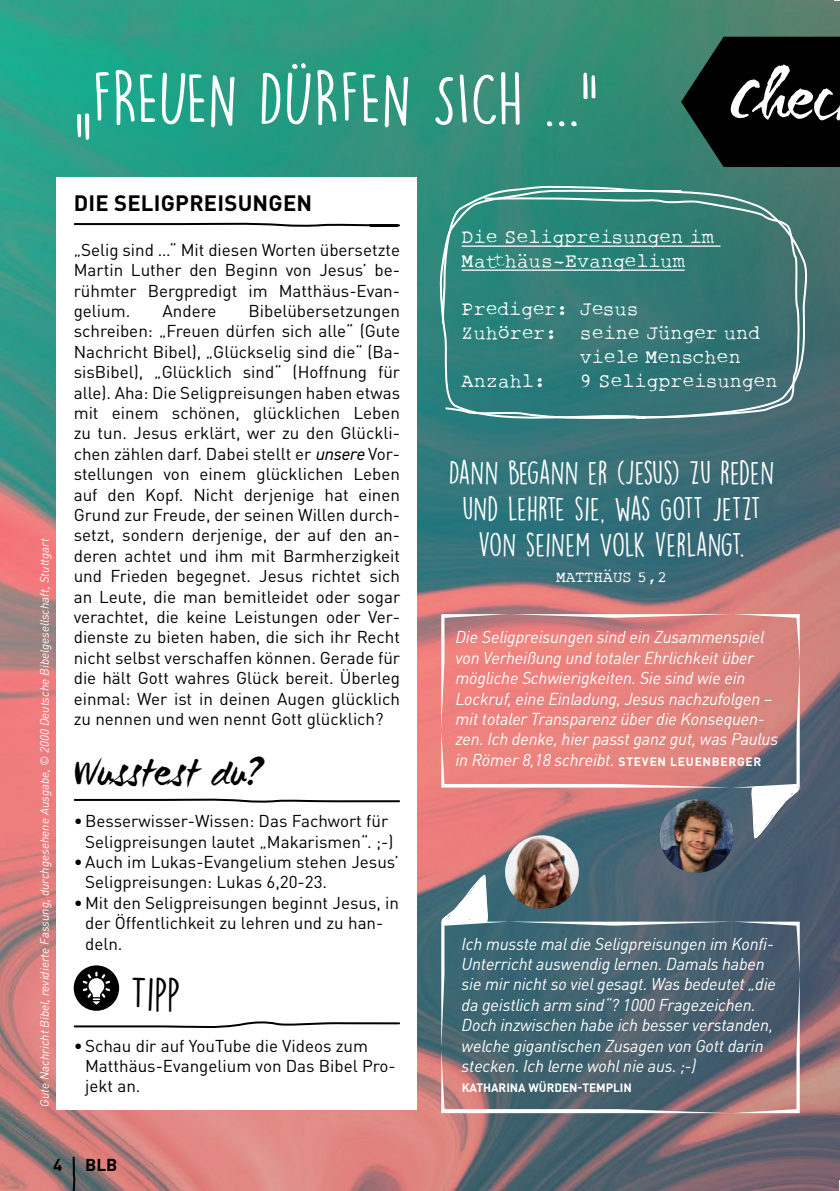
<style>
.page{position:relative;width:840px;height:1191px;background:#fff}
.page>*{position:absolute;margin:0;border:0;box-sizing:border-box;transform-origin:0 0}
.t1{font:68px "Lemon Yellow Sun";color:#fff}
.t2{font:64px "WC Mano Negra Bta";color:#fff}
.t3{font:42px "Lemon Yellow Sun";color:#000}
.t4{font:40px "WC Mano Negra Bta";color:#000}
.t5{font:30px/36px "Lemon Yellow Sun";color:#fff;text-align:center}
.t6{font:700 22px "DINOT";letter-spacing:.01em;color:#000}
.t7{font:20px/24px "Rough Typewriter";color:#fff}
.t8{font:17px/20.4px "DINOT";color:#000}
.t9{font:italic 17px/20.4px "DINOT";letter-spacing:-.01em;color:#fff}
.t10{font:700 17px "DINOT";color:#000}
.t11{font:16px "Rough Typewriter";letter-spacing:-.03em;color:#fff}
.t12{font:italic 12px "DINOT";color:#fff}
.t13{font:700 12px "DINOT";color:#fff}
.s1{font-family:"DIN2014";font-style:italic}
.s2{font-weight:700;font-style:normal;font-size:12px}
</style>
<div class="page">
<img style="left:0;top:0;width:839px;height:1191px">
<svg style="left:680px;top:37px;width:159px;height:130px;background:#08120f"></svg>
<div style="left:57px;top:177px;width:360px;height:932px;background:#fff"></div>
<svg style="left:73px;top:222px;width:327px;height:5px"></svg>
<svg style="left:73px;top:798px;width:327px;height:5px"></svg>
<svg style="left:74px;top:965px;width:45px;height:45px"></svg>
<svg style="left:73px;top:1021px;width:327px;height:7px"></svg>
<img style="left:659px;top:799px;width:74px;height:74px;border-radius:37px">
<img style="left:505px;top:835px;width:73px;height:74px;border-radius:37px">
<svg style="left:437px;top:185px;width:372px;height:244px;background:#4a8782"></svg>
<svg style="left:443px;top:197px;width:358px;height:223px;background:#397f7a"></svg>
<hr style="left:461px;top:245px;width:259px;height:2px;background:#fff">
<hr style="left:461px;top:269px;width:223px;height:2px;background:#fff">
<svg style="left:441px;top:614px;width:358px;height:173px;background:#dd8481"></svg>
<svg style="left:750px;top:785px;width:49px;height:55px"></svg>
<svg style="left:441px;top:921px;width:358px;height:192px;background:#546874"></svg>
<svg style="left:441px;top:872px;width:47px;height:52px"></svg>
<svg style="left:71px;top:1155px;width:5px;height:36px"></svg>
<p class="t12" style="left:37px;top:1107px;width:570px;rotate:-90deg">Gute Nachricht Bibel, revidierte Fassung, durchgesehene Ausgabe, © 2000 Deutsche Bibelgesellschaft, Stuttgart</p>
<h1 class="t1" style="left:74px;top:56px;width:526px">„FREUEN DÜRFEN SICH …“</h1>
<h2 class="t2" style="left:729px;top:56px;width:107px">Chec</h2>
<p class="t6" style="left:74px;top:188px;width:240px">DIE SELIGPREISUNGEN</p>
<p class="t8" style="left:74px;top:239px;width:328px;text-align:justify">„Selig sind …“ Mit diesen Worten übersetzte Martin Luther den Beginn von Jesus’ be&shy;rühmter Bergpredigt im Matthäus-Evan&shy;gelium.</p>
<p class="t8" style="left:74px;top:300px;width:328px;text-align:justify;text-indent:175px">Bibelübersetzungen schreiben: „Freuen dürfen sich alle“ (Gute Nachricht Bibel), „Glückselig sind die“ (Ba&shy;sisBibel), „Glücklich sind“ (Hoffnung für alle). Aha: Die Seligpreisungen haben etwas mit einem schönen, glücklichen Leben zu tun. Jesus erklärt, wer zu den Glückli&shy;chen zählen darf. Dabei stellt er <span class="s1">unsere</span> Vor&shy;stellungen von einem glücklichen Leben auf den Kopf. Nicht derjenige hat einen Grund zur Freude, der seinen Willen durch&shy;setzt, sondern derjenige, der auf den an&shy;deren achtet und ihm mit Barmherzigkeit und Frieden begegnet. Jesus richtet sich an Leute, die man bemitleidet oder sogar verachtet, die keine Leistungen oder Ver&shy;dienste zu bieten haben, die sich ihr Recht nicht selbst verschaffen können. Gerade für die hält Gott wahres Glück bereit. Überleg einmal: Wer ist in deinen Augen glücklich zu nennen und wen nennt Gott glücklich?</p>
<h3 class="t4" style="left:74px;top:746px;width:193px">Wusstest du?</h3>
<p class="t8" style="left:85px;top:810px;width:310px;text-indent:-11px">•Besserwisser-Wissen: Das Fachwort für<br>Seligpreisungen lautet „Makarismen“. ;-)</p>
<p class="t8" style="left:85px;top:851px;width:315px;text-indent:-11px">•Auch im Lukas-Evangelium stehen Jesus’<br>Seligpreisungen: Lukas 6,20-23.</p>
<p class="t8" style="left:85px;top:892px;width:315px;text-indent:-11px">•Mit den Seligpreisungen beginnt Jesus, in der Öffentlichkeit zu lehren und zu han&shy;deln.</p>
<h3 class="t3" style="left:130px;top:967px;width:52px">TIPP</h3>
<p class="t8" style="left:85px;top:1035px;width:312px;text-indent:-11px">•Schau dir auf YouTube die Videos zum<br>Matthäus-Evangelium von Das Bibel Pro&shy;jekt an.</p>
<p class="t8" style="left:162px;top:300px;width:55px">Andere</p>
<p class="t7" style="left:461px;top:226px;width:253px">Die Seligpreisungen im<br>Matthäus-Evangelium</p>
<p class="t7" style="left:461px;top:298px;width:179px">Prediger: Jesus</p>
<p class="t7" style="left:461px;top:322px;width:300px">Zuhörer: seine Jünger und</p>
<p class="t7" style="left:579px;top:346px;width:162px">viele Menschen</p>
<p class="t7" style="left:461px;top:370px;width:85px">Anzahl:</p>
<p class="t7" style="left:579px;top:370px;width:199px">9 Seligpreisungen</p>
<h3 class="t5" style="left:448px;top:454px;width:327px">DANN BEGANN ER (JESUS) ZU REDEN<br>UND LEHRTE SIE, WAS GOTT JETZT<br>VON SEINEM VOLK VERLANGT.</h3>
<p class="t11" style="left:555px;top:568px;width:112px">MATTHÄUS 5,2</p>
<p class="t9" style="left:455px;top:627px;width:324px">Die Seligpreisungen sind ein Zusammenspiel von Verheißung und totaler Ehrlichkeit über mögliche Schwierigkeiten. Sie sind wie ein Lockruf, eine Einladung, Jesus nachzufolgen – mit totaler Transparenz über die Konsequen&shy;zen. Ich denke, hier passt ganz gut, was Paulus in Römer 8,18 schreibt. <span class="s2">STEVEN LEUENBERGER</span></p>
<p class="t9" style="left:461px;top:933px;width:315px">Ich musste mal die Seligpreisungen im Konfi-Unterricht auswendig lernen. Damals haben sie mir nicht so viel gesagt. Was bedeutet „die da geistlich arm sind“? 1000 Fragezeichen.<br>Doch inzwischen habe ich besser verstanden, welche gigantischen Zusagen von Gott darin stecken. Ich lerne wohl nie aus. ;-)</p>
<p class="t13" style="left:461px;top:1080px;width:171px">KATHARINA WÜRDEN-TEMPLIN</p>
<p class="t10" style="left:53px;top:1153px;width:11px">4</p>
<p class="t10" style="left:85px;top:1153px;width:34px">BLB</p>
</div>
